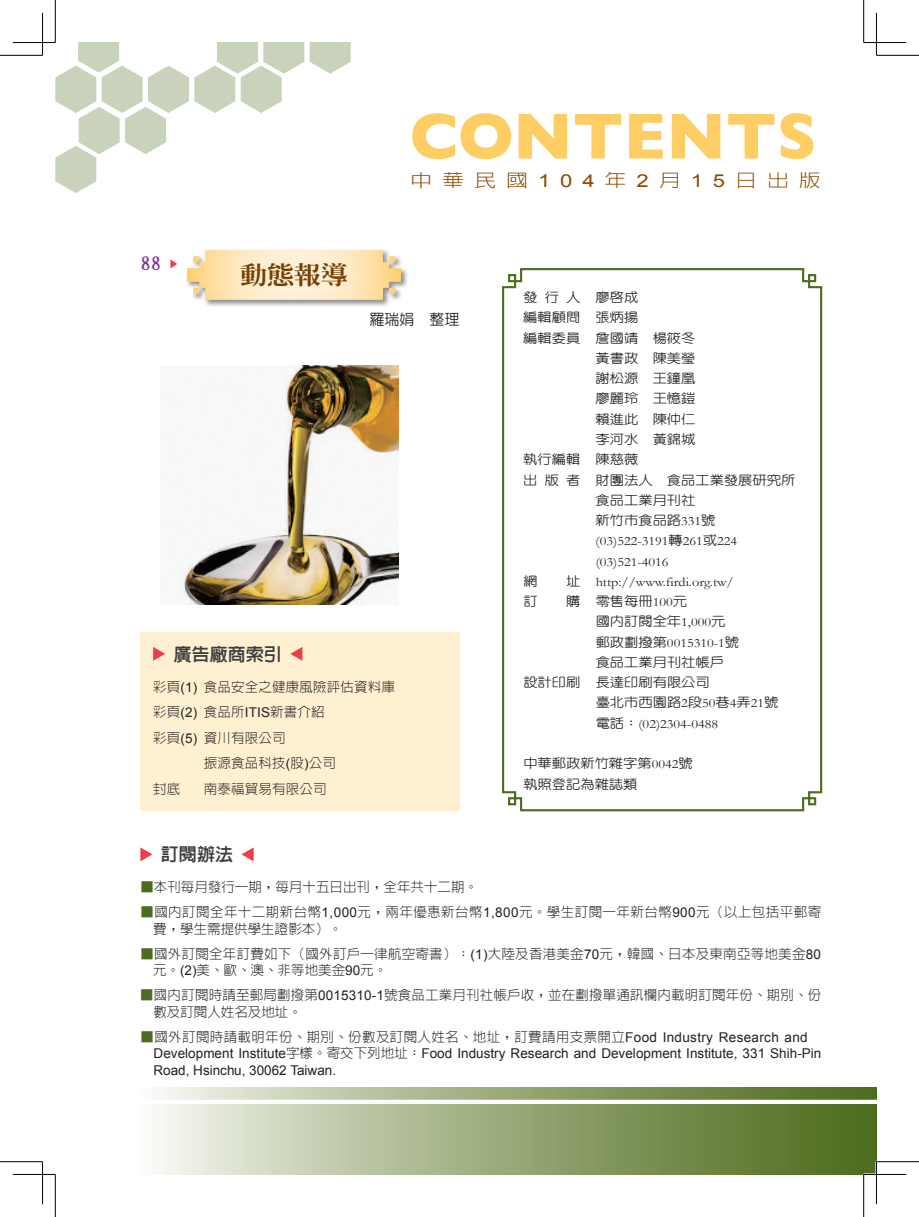
<style>
.page{position:relative;width:919px;height:1217px;background:#fff}
.page>*{position:absolute;margin:0;border:0;box-sizing:border-box;transform-origin:0 0}
.t1{font:700 66px "Gill Sans";color:#fecd64}
.t2{font:800 24.3px "AR Ming B5";color:#764005;scale:1.11 1}
.t3{font:900 18.9px "AR Ming B5";color:#802990;scale:1.11 1}
.t4{font:800 18px "AR Hei B5";color:#3e3e3f}
.t5{font:300 17.85px "AR Hei B5 HK";letter-spacing:.45em;color:#8e4900;scale:1.24 1}
.t6{font:500 15px "AR Yuan B5";color:#231f20}
.t7{font:300 13.5px/16.5px "AR Hei B5 HK";letter-spacing:.01em;color:#231f20}
.t8{font:13.5px/16.5px "Arial";color:#231f20}
.t9{font:300 13.5px/16.5px "AR Hei B5 HK";letter-spacing:.03em;color:#231f20}
.t10{font:500 12.9px/20.2px "AR Yuan B5";color:#231f20;scale:1.11 1}
.t11{font:12.9px/20.2px "Garamond";color:#231f20;scale:1.11 1}
.s1{font-family:"Arial";font-weight:400}
.s2{font-family:"Garamond";font-weight:400}
.s3{font-family:"AR Yuan B5";font-weight:500}
.s4{color:#4d6c1e}
.s5{font-family:"AR Hei B5 HK";font-weight:300}
</style>
<div class="page">
<div style="left:140px;top:632px;width:319px;height:178px;background:#fef0d0"></div>
<svg style="left:502px;top:268px;width:321px;height:544px"></svg>
<svg style="left:140px;top:847px;width:12px;height:14px"></svg>
<svg style="left:241px;top:848px;width:12px;height:13px"></svg>
<svg style="left:153px;top:647px;width:12px;height:13px"></svg>
<svg style="left:290px;top:647px;width:12px;height:13px"></svg>
<div style="left:140px;top:1086px;width:736px;height:88px;background:linear-gradient(to right,#f2f4ec,#466512)"></div>
<svg style="left:55px;top:43px;width:296px;height:150px"></svg>
<svg style="left:140px;top:1099px;width:736px;height:4px"></svg>
<img style="left:179px;top:366px;width:220px;height:238px">
<div style="left:185px;top:248px;width:223px;height:59px;background:#231f20;opacity:.5"></div>
<svg style="left:187px;top:250px;width:214px;height:50px"></svg>
<svg style="left:170px;top:259px;width:7px;height:9px"></svg>
<hr style="left:863px;top:1172px;width:43px;height:3px;background:#fff">
<hr style="left:875px;top:1161px;width:2px;height:42px;background:#fff">
<hr style="left:0;top:55px;width:43px;height:1px;background:#000">
<hr style="left:876px;top:55px;width:42px;height:1px;background:#000">
<hr style="left:0;top:1161px;width:43px;height:1px;background:#000">
<hr style="left:876px;top:1161px;width:42px;height:1px;background:#000">
<hr style="left:55px;top:0;width:1px;height:43px;background:#000">
<hr style="left:55px;top:1174px;width:1px;height:42px;background:#000">
<hr style="left:863px;top:0;width:1px;height:43px;background:#000">
<hr style="left:863px;top:1174px;width:1px;height:42px;background:#000">
<hr style="left:13px;top:42px;width:42px;height:1px;background:#000">
<hr style="left:863px;top:42px;width:43px;height:1px;background:#000">
<hr style="left:13px;top:1173px;width:42px;height:1px;background:#000">
<hr style="left:863px;top:1173px;width:43px;height:1px;background:#000">
<hr style="left:42px;top:13px;width:1px;height:42px;background:#000">
<hr style="left:42px;top:1161px;width:1px;height:42px;background:#000">
<hr style="left:876px;top:13px;width:1px;height:42px;background:#000">
<hr style="left:876px;top:1161px;width:1px;height:42px;background:#000">
<h3 class="t3" style="left:140px;top:254px;width:20px">88</h3>
<h2 class="t2" style="left:240px;top:263px;width:99px">動態報導</h2>
<h1 class="t1" style="left:409px;top:98px;width:409px">CONTENTS</h1>
<h3 class="t5" style="left:410px;top:171px;width:333px">中華民國<span class="s1">104</span>年<span class="s1">2</span>月<span class="s1">15</span>日出版</h3>
<p class="t6" style="left:369px;top:312px;width:91px">羅瑞娟 整理</p>
<h3 class="t4" style="left:174px;top:644px;width:110px">廣告廠商索引</h3>
<p class="t7" style="left:153px;top:678px;width:243px">彩頁<span class="s1">(1)</span> 食品安全之健康風險評估資料庫</p>
<p class="t7" style="left:153px;top:703px;width:173px">彩頁<span class="s1">(2)</span> 食品所<span class="s1">ITIS</span>新書介紹</p>
<p class="t7" style="left:153px;top:729px;width:134px">彩頁<span class="s1">(5)</span> 資川有限公司</p>
<p class="t7" style="left:204px;top:754px;width:133px">振源食品科技<span class="s1">(</span>股<span class="s1">)</span>公司</p>
<p class="t7" style="left:153px;top:780px;width:29px">封底</p>
<p class="t7" style="left:204px;top:780px;width:124px">南泰福貿易有限公司</p>
<h3 class="t4" style="left:161px;top:845px;width:73px">訂閱辦法</h3>
<p class="t10" style="left:523px;top:287px;width:105px">發行人 廖啟成</p>
<p class="t10" style="left:523px;top:307px;width:105px">編輯顧問 張炳揚</p>
<p class="t10" style="left:523px;top:327px;width:156px">編輯委員 詹國靖 楊筱冬</p>
<p class="t10" style="left:595px;top:348px;width:91px">黃書政 陳美瑩</p>
<p class="t10" style="left:595px;top:368px;width:91px">謝松源 王鐘凰</p>
<p class="t10" style="left:595px;top:388px;width:91px">廖麗玲 王憶鎧</p>
<p class="t10" style="left:595px;top:408px;width:91px">賴進此 陳仲仁</p>
<p class="t10" style="left:595px;top:429px;width:91px">李河水 黃錦城</p>
<p class="t10" style="left:523px;top:449px;width:105px">執行編輯 陳慈薇</p>
<p class="t10" style="left:523px;top:469px;width:246px">出版者 財團法人 食品工業發展研究所</p>
<p class="t10" style="left:595px;top:489px;width:91px">食品工業月刊社</p>
<p class="t10" style="left:595px;top:510px;width:109px">新竹巿食品路<span class="s2">331</span>號</p>
<p class="t11" style="left:595px;top:531px;width:129px">(03)522-3191<span class="s3">轉</span>261<span class="s3">或</span>224 (03)521-4016</p>
<p class="t10" style="left:523px;top:570px;width:14px">網</p>
<p class="t11" style="left:566px;top:571px;width:152px"><span class="s3">址</span> http://www.firdi.org.tw/</p>
<p class="t10" style="left:523px;top:591px;width:14px">訂</p>
<p class="t10" style="left:595px;top:591px;width:118px;text-indent:-30px">購 零售每冊<span class="s2">100</span>元<br>國內訂閱全年<span class="s2">1,000</span>元</p>
<p class="t11" style="left:595px;top:632px;width:131px"><span class="s3">郵政劃撥第</span>0015310-1<span class="s3">號</span></p>
<p class="t10" style="left:595px;top:651px;width:117px">食品工業月刊社帳戶</p>
<p class="t10" style="left:523px;top:672px;width:169px">設計印刷 長達印刷有限公司</p>
<p class="t10" style="left:595px;top:692px;width:166px">臺北巿西園路<span class="s2">2</span>段<span class="s2">50</span>巷<span class="s2">4</span>弄<span class="s2">21</span>號</p>
<p class="t11" style="left:595px;top:713px;width:112px"><span class="s3">電話：</span>(02)2304-0488</p>
<p class="t10" style="left:523px;top:753px;width:154px">中華郵政新竹雜字第<span class="s2">0042</span>號執照登記為雜誌類</p>
<p class="t7" style="left:140px;top:878px;width:339px"><span class="s4">■</span>本刊每月發行一期，每月十五日出刊，全年共十二期。</p>
<p class="t9" style="left:153px;top:903px;width:669px;text-indent:-13px"><span class="s4">■</span>國內訂閱全年十二期新台幣<span class="s1">1,000</span>元，兩年優惠新台幣<span class="s1">1,800</span>元。學生訂閱一年新台幣<span class="s1">900</span>元（以上包括平郵寄費，學生需提供學生證影本）。</p>
<p class="t7" style="left:153px;top:945px;width:669px;text-indent:-13px"><span class="s4">■</span>國外訂閱全年訂費如下（國外訂戶一律航空寄書）：<span class="s1">(1)</span>大陸及香港美金<span class="s1">70</span>元，韓國、日本及東南亞等地美金<span class="s1">80</span>元。<span class="s1">(2)</span>美、歐、澳、非等地美金<span class="s1">90</span>元。</p>
<p class="t7" style="left:153px;top:986px;width:669px;text-indent:-13px"><span class="s4">■</span>國內訂閱時請至郵局劃撥第<span class="s1">0015310-1</span>號食品工業月刊社帳戶收，並在劃撥單通訊欄內載明訂閱年份、期別、份數及訂閱人姓名及地址。</p>
<p class="t7" style="left:141px;top:1028px;width:668px"><span class="s4">■</span>國外訂閱時請載明年份、期別、份數及訂閱人姓名、地址，訂費請用支票開立<span class="s1">Food Industry Research and</span></p>
<p class="t8" style="left:153px;top:1045px;width:669px">Development Institute<span class="s5">字樣。寄交下列地址：</span>Food Industry Research and Development Institute, 331 Shih-Pin<br>Road, Hsinchu, 30062 Taiwan.</p>
</div>
